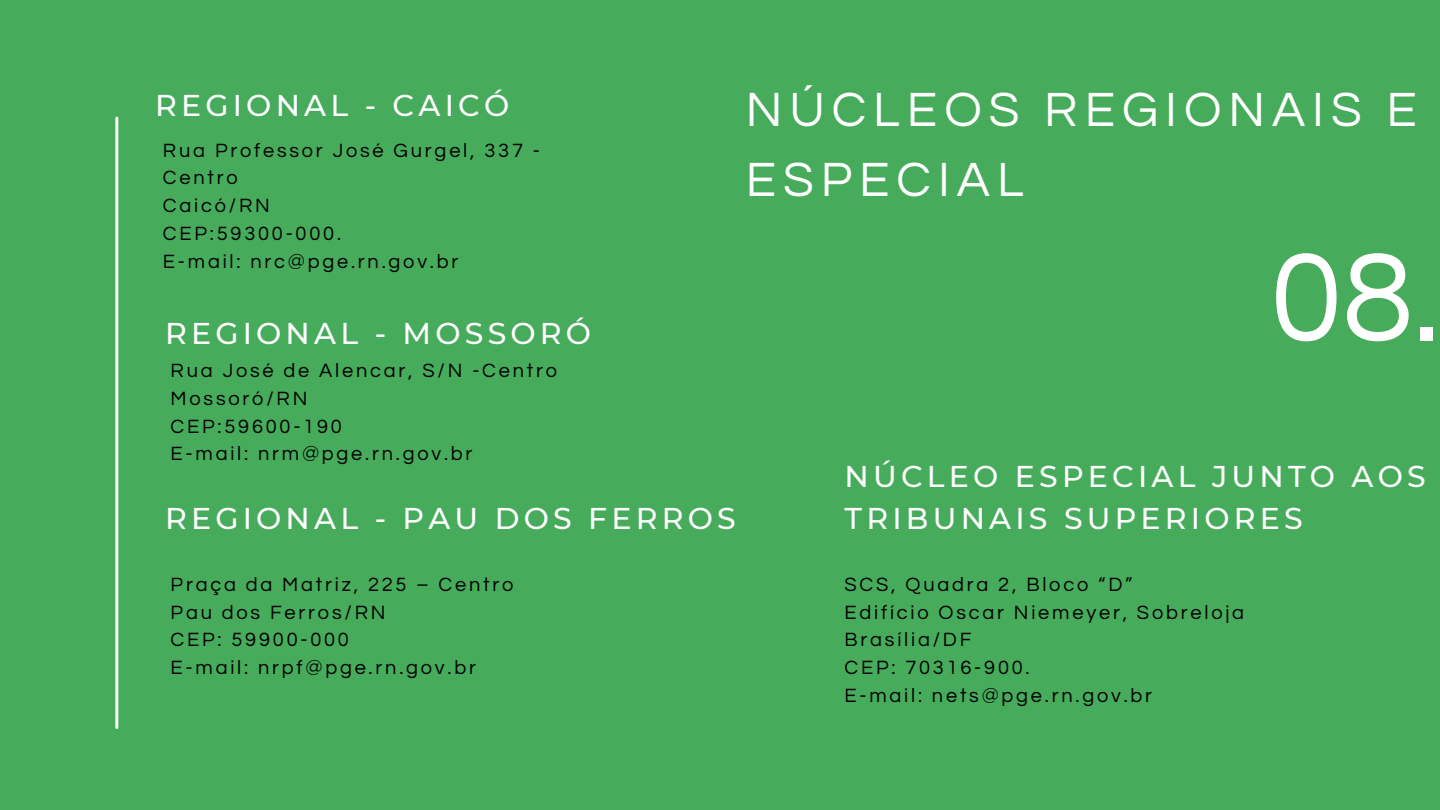
<style>
.page{position:relative;width:1440px;height:810px;background:#46ab5b}
.page>*{position:absolute;margin:0;border:0;box-sizing:border-box;transform-origin:0 0}
.t1{font:130px "Questrial";color:#fff}
.t2{font:50px/69.8px "Questrial";letter-spacing:.14em;color:#fff}
.t3{font:500 30px/42px "Montserrat";letter-spacing:.14em;color:#fff}
.t4{font:20px/27.8px "Questrial";letter-spacing:.14em;color:#000}
</style>
<div class="page">
<hr style="left:115px;top:118px;width:3px;height:609px;background:#fff">
<p class="t3" style="left:155px;top:84px;width:356px">REGIONAL - CAICÓ</p>
<p class="t4" style="left:163px;top:137px;width:379px">Rua Professor José Gurgel, 337 -<br>Centro</p>
<p class="t4" style="left:163px;top:192px;width:108px">Caicó/RN</p>
<h3 class="t4" style="left:163px;top:220px;width:180px">CEP:59300-000.</h3>
<p class="t4" style="left:163px;top:248px;width:297px">E-mail: nrc@pge.rn.gov.br</p>
<p class="t3" style="left:165px;top:313px;width:428px">REGIONAL - MOSSORÓ</p>
<p class="t4" style="left:171px;top:357px;width:388px">Rua José de Alencar, S/N -Centro<br>Mossoró/RN</p>
<h3 class="t4" style="left:171px;top:413px;width:173px">CEP:59600-190</h3>
<h2 class="t4" style="left:171px;top:440px;width:303px">E-mail: nrm@pge.rn.gov.br</h2>
<p class="t3" style="left:165px;top:497px;width:572px">REGIONAL - PAU DOS FERROS</p>
<h3 class="t2" style="left:746px;top:76px;width:673px">NÚCLEOS REGIONAIS E<br>ESPECIAL</h3>
<p class="t1" style="left:1271px;top:234px;width:171px">08.</p>
<p class="t3" style="left:845px;top:455px;width:583px">NÚCLEO ESPECIAL JUNTO AOS<br>TRIBUNAIS SUPERIORES</p>
<h3 class="t4" style="left:171px;top:571px;width:344px">Praça da Matriz, 225 – Centro</h3>
<p class="t4" style="left:171px;top:599px;width:216px">Pau dos Ferros/RN</p>
<p class="t4" style="left:171px;top:626px;width:180px">CEP: 59900-000</p>
<p class="t4" style="left:171px;top:654px;width:307px">E-mail: nrpf@pge.rn.gov.br</p>
<p class="t4" style="left:845px;top:571px;width:289px">SCS, Quadra 2, Bloco “D”</p>
<p class="t4" style="left:845px;top:599px;width:401px">Edifício Oscar Niemeyer, Sobreloja</p>
<p class="t4" style="left:845px;top:626px;width:129px">Brasília/DF</p>
<p class="t4" style="left:845px;top:654px;width:187px">CEP: 70316-900.</p>
<p class="t4" style="left:845px;top:682px;width:309px">E-mail: nets@pge.rn.gov.br</p>
</div>
